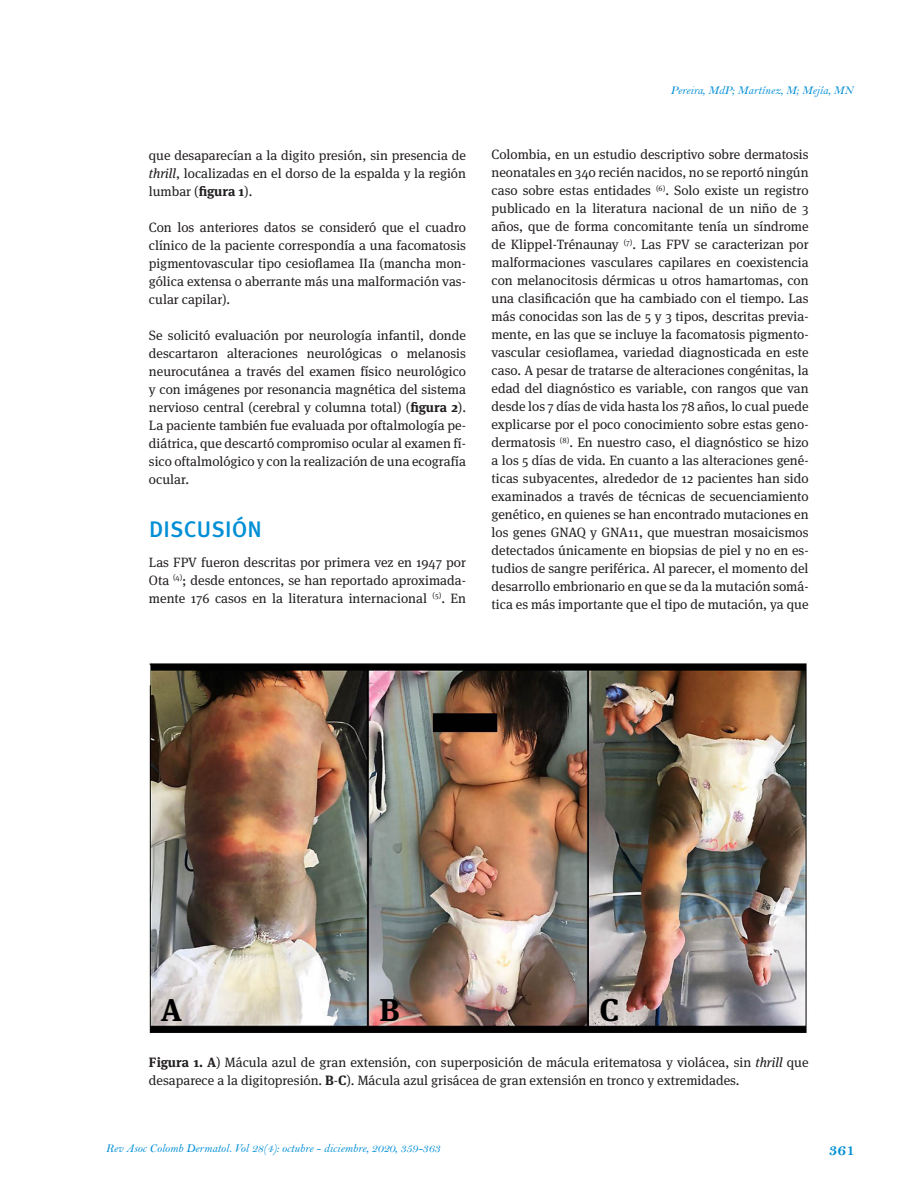
<style>
.page{position:relative;width:915px;height:1191px;background:#fff}
.page>*{position:absolute;margin:0;border:0;box-sizing:border-box;transform-origin:0 0}
.t1{font:700 31.5px "Meta Serif OT";color:#000}
.subtitulo{font:500 22.5px "Meta Pro";letter-spacing:.01em;color:#008fd5}
.t2{font:16.5px "Bell MT Bold";color:#008fd5}
.caja_texto{font:13.5px/18px "Meta Serif OT";color:#231f20;text-align:justify}
.marcacion{font:12px "Bell MT Italic";color:#008fd5}
.s1{font-style:italic}
.s2{font-weight:700}
</style>
<div class="page">
<img style="left:149px;top:663px;width:658px;height:370px">
<p class="caja_texto" style="left:149px;top:146px;width:318px">que desaparecían a la digito presión, sin presencia de <span class="s1">thrill</span>, localizadas en el dorso de la espalda y la región lumbar (<span class="s2">figura 1</span>).</p>
<p class="caja_texto" style="left:149px;top:218px;width:318px">Con los anteriores datos se consideró que el cuadro clínico de la paciente correspondía a una facomatosis pigmentovascular tipo cesioflamea IIa (mancha mon&shy;gólica extensa o aberrante más una malformación vas&shy;cular capilar).</p>
<p class="caja_texto" style="left:149px;top:326px;width:318px">Se solicitó evaluación por neurología infantil, donde descartaron alteraciones neurológicas o melanosis neurocutánea a través del examen físico neurológico y con imágenes por resonancia magnética del sistema nervioso central (cerebral y columna total) (<span class="s2">figura 2</span>).<br>La paciente también fue evaluada por oftalmología pe&shy;diátrica, que descartó compromiso ocular al examen fí&shy;sico oftalmológico y con la realización de una ecografía ocular.</p>
<p class="subtitulo" style="left:149px;top:515px;width:114px">DISCUSIÓN</p>
<p class="caja_texto" style="left:149px;top:553px;width:318px">Las FPV fueron descritas por primera vez en 1947 por Ota <sup>(4)</sup>; desde entonces, se han reportado aproximada&shy;mente 176 casos en la literatura internacional <sup>(5)</sup>. En</p>
<p class="marcacion" style="left:670px;top:83px;width:185px">Pereira, MdP; Martínez, M; Mejía, MN</p>
<p class="caja_texto" style="left:491px;top:146px;width:318px">Colombia, en un estudio descriptivo sobre dermatosis neonatales en 340 recién nacidos, no se reportó ningún caso sobre estas entidades <sup>(6)</sup>. Solo existe un registro publicado en la literatura nacional de un niño de 3 años, que de forma concomitante tenía un síndrome de Klippel-Trénaunay <sup>(7)</sup>. Las FPV se caracterizan por malformaciones vasculares capilares en coexistencia con melanocitosis dérmicas u otros hamartomas, con una clasificación que ha cambiado con el tiempo. Las más conocidas son las de 5 y 3 tipos, descritas previa&shy;mente, en las que se incluye la facomatosis pigmento&shy;vascular cesioflamea, variedad diagnosticada en este caso. A pesar de tratarse de alteraciones congénitas, la edad del diagnóstico es variable, con rangos que van desde los 7 días de vida hasta los 78 años, lo cual puede explicarse por el poco conocimiento sobre estas geno&shy;dermatosis <sup>(8)</sup>. En nuestro caso, el diagnóstico se hizo a los 5 días de vida. En cuanto a las alteraciones gené&shy;ticas subyacentes, alrededor de 12 pacientes han sido examinados a través de técnicas de secuenciamiento genético, en quienes se han encontrado mutaciones en los genes GNAQ y GNA11, que muestran mosaicismos detectados únicamente en biopsias de piel y no en es&shy;tudios de sangre periférica. Al parecer, el momento del desarrollo embrionario en que se da la mutación somá&shy;tica es más importante que el tipo de mutación, ya que</p>
<p class="t1" style="left:161px;top:991px;width:23px">A</p>
<p class="t1" style="left:379px;top:991px;width:21px">B</p>
<p class="t1" style="left:599px;top:991px;width:21px">C</p>
<p class="caja_texto" style="left:149px;top:1053px;width:661px"><span class="s2">Figura 1. A</span>) Mácula azul de gran extensión, con superposición de mácula eritematosa y violácea, sin <span class="s1">thrill</span> que desaparece a la digitopresión. <span class="s2">B</span>-<span class="s2">C</span>). Mácula azul grisácea de gran extensión en tronco y extremidades.</p>
<p class="marcacion" style="left:106px;top:1141px;width:336px">Rev Asoc Colomb Dermatol. Vol 28(4): octubre - diciembre, 2020, 359-363</p>
<p class="t2" style="left:828px;top:1140px;width:28px">361</p>
</div>
